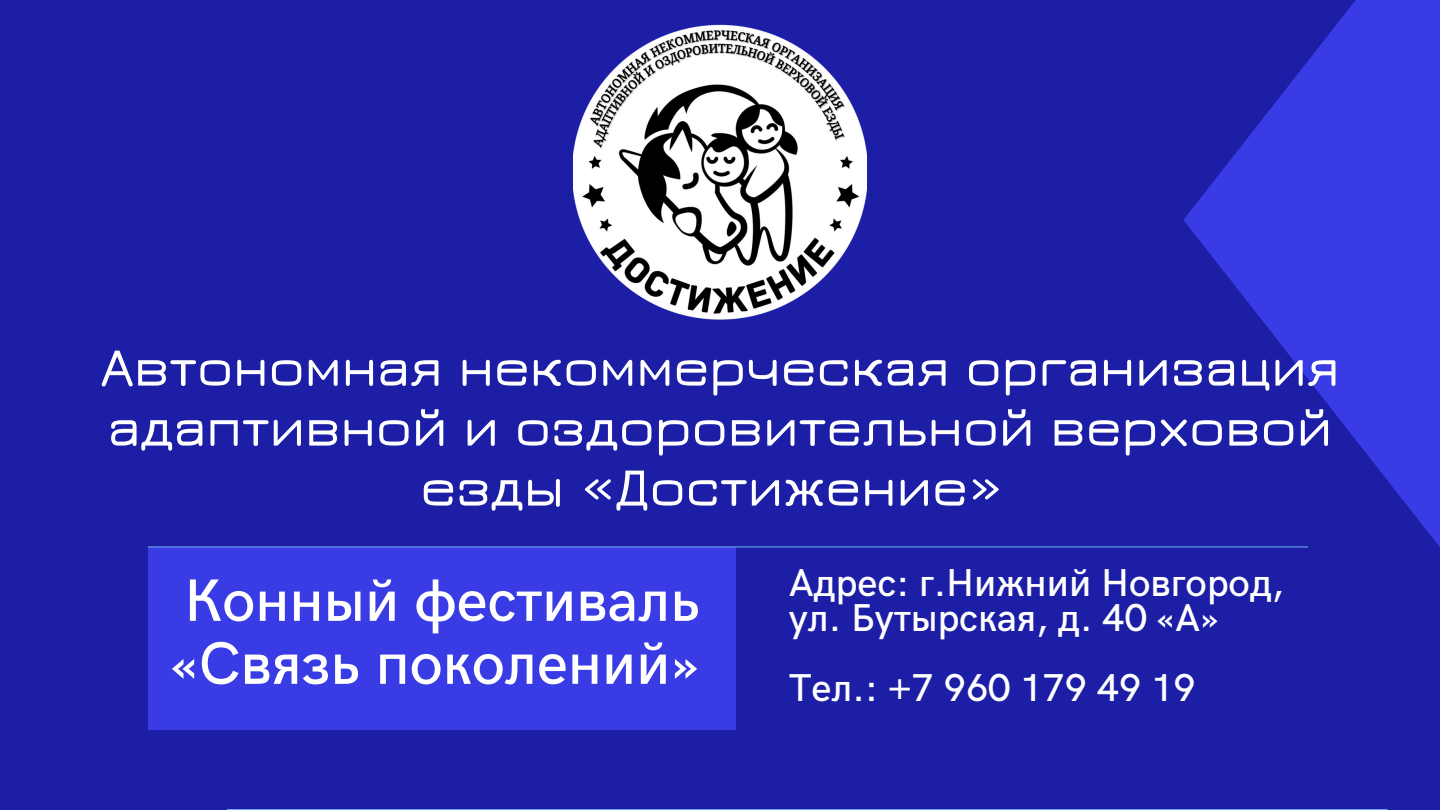
<style>
.page{position:relative;width:1440px;height:810px;background:#1c1ea6}
.page>*{position:absolute;margin:0;border:0;box-sizing:border-box;transform-origin:0 0}
.t1{font:500 60px/63px "HK Grotesk";color:#fff}
.t2{font:600 55px/60px "Jura";color:#fff;text-align:center}
.t3{font:500 39px/35.2px "HK Grotesk";color:#fff}
</style>
<div class="page">
<div style="left:148px;top:547px;width:588px;height:183px;background:#393be4"></div>
<hr style="left:148px;top:547px;width:1160px;height:1px;background:#76b5f6">
<hr style="left:227px;top:809px;width:1160px;height:1px;background:#76b5f6">
<svg style="left:1183px;top:0;width:257px;height:547px;fill:#393be4"></svg>
<img style="left:574px;top:24px;width:292px;height:296px">
<p class="t2" style="left:100px;top:335px;width:1241px">Автономная некоммерческая организация адаптивной и оздоровительной верховой езды «Достижение»</p>
<p class="t1" style="left:171px;top:571px;width:529px">Конный фестиваль «Связь поколений»</p>
<p class="t3" style="left:789px;top:566px;width:497px">Адрес: г.Нижний Новгород, ул. Бутырская, д. 40 «А»</p>
<p class="t3" style="left:789px;top:672px;width:409px">Тел.: +7 960 179 49 19</p>
</div>
